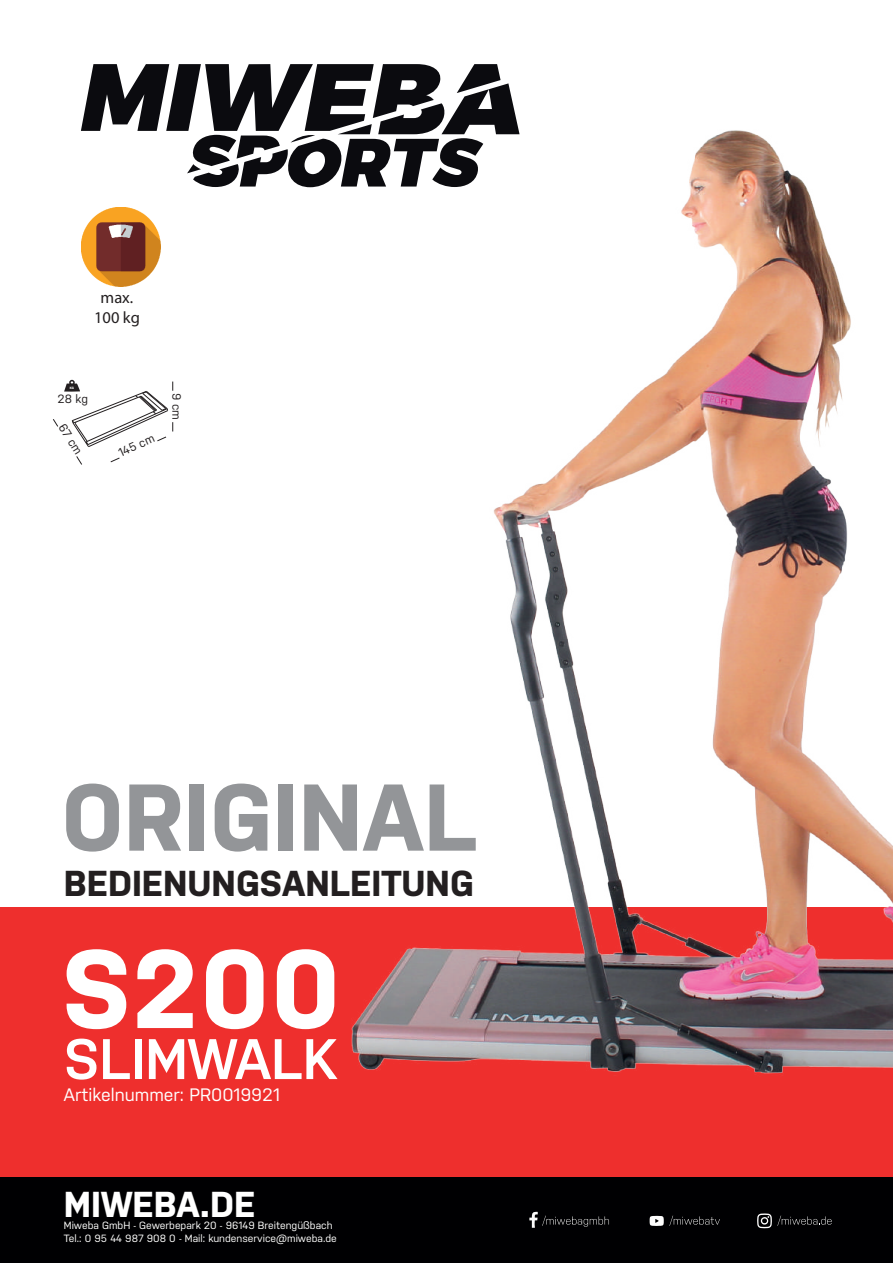
<style>
.page{position:relative;width:893px;height:1263px;background:#fff}
.page>*{position:absolute;margin:0;border:0;box-sizing:border-box;transform-origin:0 0}
.t1{font:700 111px "Nudista";color:#fff}
.t2{font:700 94.5px "Nudista";color:#939598}
.t3{font:600 57px "Nudista";color:#fff}
.t4{font:700 36px "Nudista";color:#231f20}
.t5{font:700 36px "Nudista";color:#fff}
.t6{font:18px "Nudista";color:#fff}
.t7{font:16.5px/19.8px "Myriad Pro";color:#231f20;text-align:center}
.t8{font:12px "Nudista";color:#231f20}
.t9{font:10.5px/12.6px "Nudista";color:#fff}
.t10{font:700 3.3px "Nudista";color:#fff}
</style>
<div class="page">
<div style="left:0;top:907px;width:893px;height:354px;background:#ee2f2d"></div>
<div style="left:0;top:1178px;width:893px;height:85px;background:#000002"></div>
<img style="left:81px;top:207px;width:79px;height:79px">
<svg style="left:529px;top:1211px;width:80px;height:17px"></svg>
<svg style="left:649px;top:1216px;width:71px;height:10px"></svg>
<svg style="left:757px;top:1213px;width:74px;height:15px"></svg>
<svg style="left:81px;top:64px;width:434px;height:123px"></svg>
<svg style="left:110px;top:457px;width:10px;height:5px"></svg>
<svg style="left:53px;top:419px;width:5px;height:8px"></svg>
<svg style="left:76px;top:456px;width:6px;height:9px"></svg>
<svg style="left:64px;top:380px;width:109px;height:67px"></svg>
<img style="left:334px;top:111px;width:559px;height:963px">
<h3 class="t7" style="left:94px;top:287px;width:47px">max.<br>100 kg</h3>
<p class="t10" style="left:70px;top:385px;width:6px">KG</p>
<p class="t8" style="left:57px;top:392px;width:32px">28 kg</p>
<p class="t8" style="left:68px;top:421px;width:35px;rotate:58deg">67 cm</p>
<p class="t8" style="left:116px;top:447px;width:40px;rotate:-24deg">145 cm</p>
<p class="t8" style="left:184px;top:393px;width:28px;rotate:90deg">9 cm</p>
<h2 class="t2" style="left:61px;top:763px;width:418px">ORIGINAL</h2>
<h3 class="t4" style="left:64px;top:863px;width:412px">BEDIENUNGSANLEITUNG</h3>
<h1 class="t1" style="left:62px;top:925px;width:280px">S200</h1>
<h3 class="t3" style="left:64px;top:1026px;width:275px">SLIMWALK</h3>
<h3 class="t6" style="left:64px;top:1084px;width:217px">Artikelnummer: PR0019921</h3>
<h3 class="t5" style="left:64px;top:1183px;width:193px">MIWEBA.DE</h3>
<p class="t9" style="left:64px;top:1219px;width:274px">Miweba GmbH - Gewerbepark 20 - 96149 Breitengüßbach<br>Tel.: 0 95 44 987 908 0 - Mail: kundenservice@miweba.de</p>
</div>
